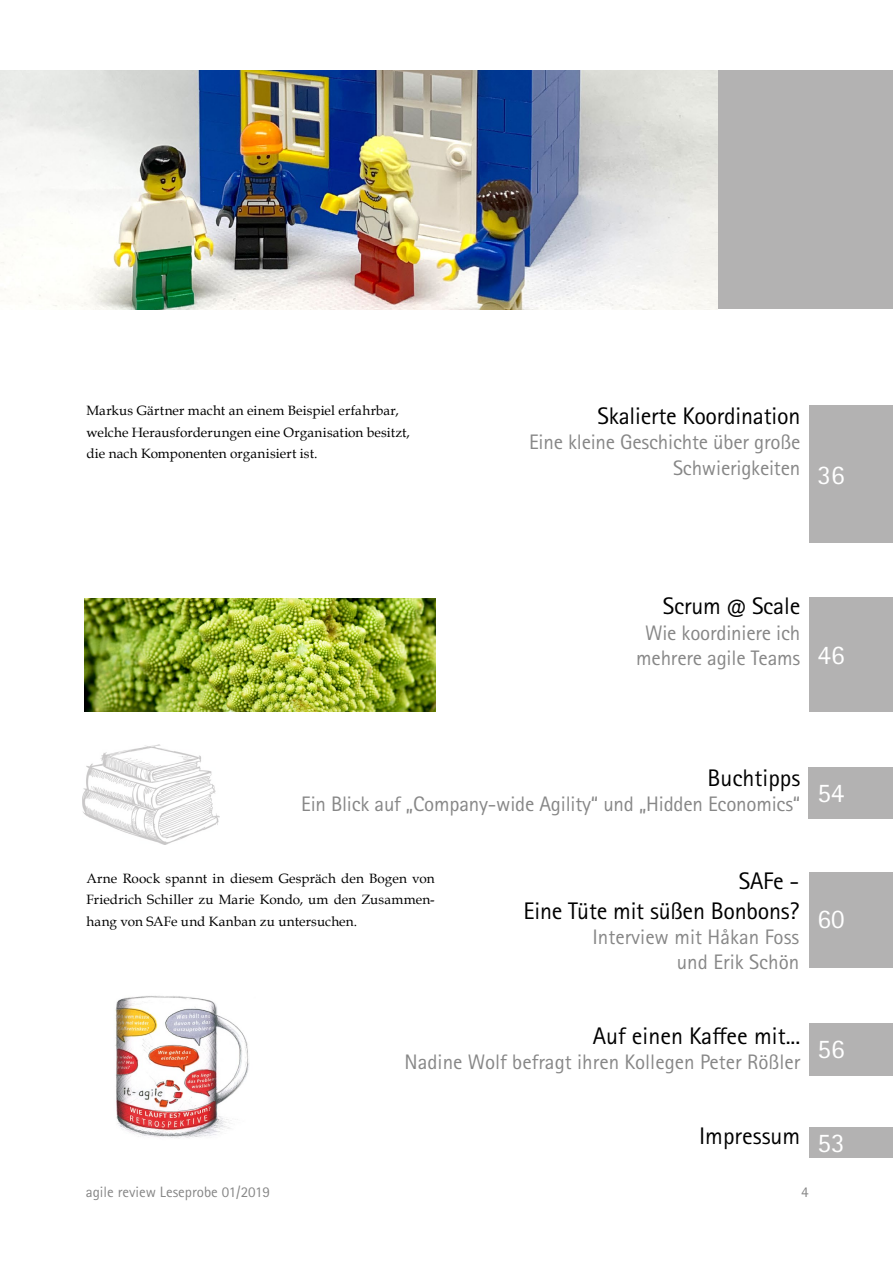
<style>
.page{position:relative;width:893px;height:1263px;background:#fff}
.page>*{position:absolute;margin:0;border:0;box-sizing:border-box;transform-origin:0 0}
.t1{font:27px "Rotis Sans Serif Pro";color:#fff}
.t2{font:24px/30px "Rotis Sans Serif Pro";letter-spacing:-.01em;color:#000;text-align:right}
.t3{font:21px/25.2px "Rotis Sans Serif Pro";letter-spacing:-.01em;color:#878787;text-align:right}
.t4{font:15px "Rotis Sans Serif Pro";color:#878787}
.Fließtext{font:13.5px/21.3px "Book Antiqua";letter-spacing:.01em;color:#000;text-align:justify}
</style>
<div class="page">
<div style="left:718px;top:70px;width:175px;height:239px;background:#b3b2b2"></div>
<div style="left:809px;top:406px;width:84px;height:137px;background:#b3b2b2"></div>
<div style="left:809px;top:1023px;width:84px;height:52px;background:#b3b2b2"></div>
<div style="left:809px;top:598px;width:84px;height:114px;background:#b3b2b2"></div>
<div style="left:809px;top:872px;width:84px;height:96px;background:#b3b2b2"></div>
<img style="left:115px;top:996px;width:134px;height:142px">
<img style="left:85px;top:598px;width:350px;height:113px">
<div style="left:809px;top:767px;width:84px;height:52px;background:#b3b2b2"></div>
<img style="left:82px;top:745px;width:137px;height:99px">
<img style="left:0;top:70px;width:718px;height:239px">
<div style="left:809px;top:1127px;width:84px;height:31px;background:#b3b2b2"></div>
<p class="Fließtext" style="left:86px;top:400px;width:314px">Markus Gärtner macht an einem Beispiel erfahrbar,</p>
<p class="Fließtext" style="left:86px;top:421px;width:325px">welche Herausforderungen eine Organisation besitzt,</p>
<p class="Fließtext" style="left:86px;top:442px;width:233px">die nach Komponenten organisiert ist.</p>
<p class="t2" style="left:597px;top:401px;width:204px">Skalierte Koordination</p>
<p class="t3" style="left:529px;top:430px;width:273px">Eine kleine Geschichte über große<br>Schwierigkeiten</p>
<p class="t1" style="left:817px;top:459px;width:28px">36</p>
<p class="t2" style="left:663px;top:591px;width:139px">Scrum @ Scale</p>
<p class="t3" style="left:636px;top:620px;width:166px;text-align:center">Wie koordiniere ich mehrere agile Teams</p>
<p class="t1" style="left:817px;top:639px;width:28px">46</p>
<p class="t2" style="left:707px;top:763px;width:94px">Buchtipps</p>
<p class="t3" style="left:301px;top:791px;width:501px">Ein Blick auf „Company-wide Agility“ und „Hidden Economics“</p>
<p class="t1" style="left:817px;top:777px;width:28px">54</p>
<p class="Fließtext" style="left:86px;top:868px;width:350px">Arne Roock spannt in diesem Gespräch den Bogen von Friedrich Schiller zu Marie Kondo, um den Zusammen&shy;hang von SAFe und Kanban zu untersuchen.</p>
<p class="t2" style="left:524px;top:866px;width:277px">SAFe -<br>Eine Tüte mit süßen Bonbons?</p>
<p class="t3" style="left:592px;top:924px;width:208px">Interview mit Håkan Foss und Erik Schön</p>
<p class="t1" style="left:817px;top:902px;width:28px">60</p>
<p class="t2" style="left:593px;top:1021px;width:209px">Auf einen Kaffee mit...</p>
<p class="t3" style="left:405px;top:1050px;width:397px">Nadine Wolf befragt ihren Kollegen Peter Rößler</p>
<p class="t1" style="left:817px;top:1033px;width:28px">56</p>
<p class="t2" style="left:699px;top:1121px;width:103px">Impressum</p>
<p class="t1" style="left:817px;top:1127px;width:28px">53</p>
<p class="t4" style="left:86px;top:1183px;width:186px">agile review Leseprobe 01/2019</p>
<p class="t4" style="left:801px;top:1183px;width:9px">4</p>
</div>
